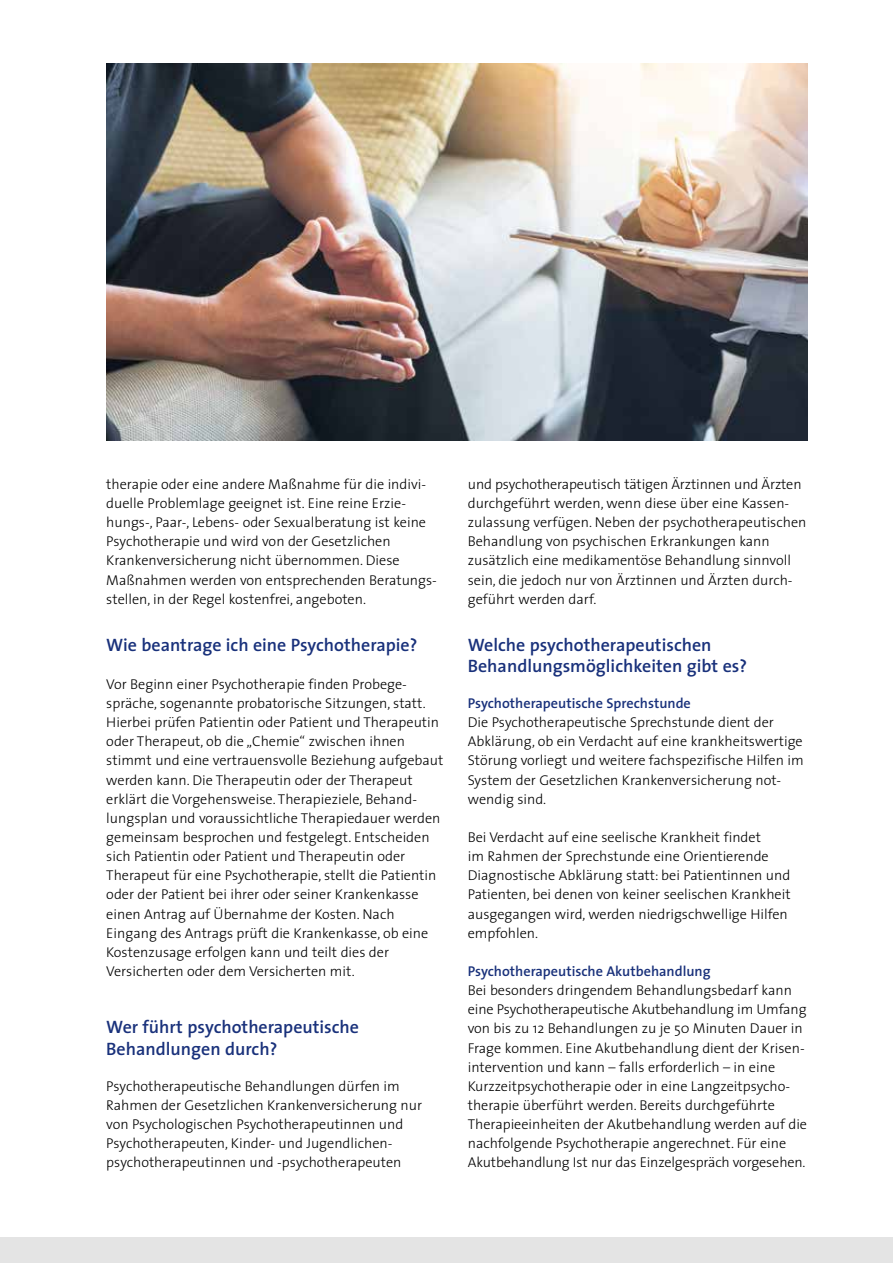
<style>
.page{position:relative;width:893px;height:1263px;background:#fff}
.page>*{position:absolute;margin:0;border:0;box-sizing:border-box;transform-origin:0 0}
.t1{font:600 18px/21.6px "The Sans";color:#19317b}
.t2{font:300 14.25px/19.2px "The Sans";color:#000}
.t3{font:600 14.25px "The Sans";color:#19317b}
</style>
<div class="page">
<div style="left:0;top:1237px;width:893px;height:26px;background:#e4e4e4"></div>
<img style="left:106px;top:64px;width:702px;height:376px">
<p class="t2" style="left:106px;top:474px;width:332px">therapie oder eine andere Maßnahme für die indivi&shy;duelle Problemlage geeignet ist. Eine reine Erzie&shy;hungs-, Paar-, Lebens- oder Sexualberatung ist keine Psychotherapie und wird von der Gesetzlichen Krankenversicherung nicht übernommen. Diese Maßnahmen werden von entsprechenden Beratungs&shy;stellen, in der Regel kostenfrei, angeboten.</p>
<p class="t1" style="left:106px;top:633px;width:313px">Wie beantrage ich eine Psychotherapie?</p>
<p class="t2" style="left:106px;top:674px;width:339px">Vor Beginn einer Psychotherapie finden Probege&shy;spräche, sogenannte probatorische Sitzungen, statt.<br>Hierbei prüfen Patientin oder Patient und Therapeutin oder Therapeut, ob die „Chemie“ zwischen ihnen stimmt und eine vertrauensvolle Beziehung aufgebaut werden kann. Die Therapeutin oder der Therapeut erklärt die Vorgehensweise. Therapieziele, Behand&shy;lungsplan und voraussichtliche Therapiedauer werden gemeinsam besprochen und festgelegt. Entscheiden sich Patientin oder Patient und Therapeutin oder Therapeut für eine Psychotherapie, stellt die Patientin oder der Patient bei ihrer oder seiner Krankenkasse einen Antrag auf Übernahme der Kosten. Nach Eingang des Antrags prüft die Krankenkasse, ob eine Kostenzusage erfolgen kann und teilt dies der Versicherten oder dem Versicherten mit.</p>
<p class="t1" style="left:106px;top:1016px;width:254px">Wer führt psychotherapeutische<br>Behandlungen durch?</p>
<p class="t2" style="left:106px;top:1076px;width:317px">Psychotherapeutische Behandlungen dürfen im Rahmen der Gesetzlichen Krankenversicherung nur von Psychologischen Psychotherapeutinnen und Psychotherapeuten, Kinder- und Jugendlichen&shy;psychotherapeutinnen und -psychotherapeuten</p>
<p class="t2" style="left:468px;top:474px;width:340px">und psychotherapeutisch tätigen Ärztinnen und Ärzten durchgeführt werden, wenn diese über eine Kassen&shy;zulassung verfügen. Neben der psychotherapeutischen Behandlung von psychischen Erkrankungen kann zusätzlich eine medikamentöse Behandlung sinnvoll sein, die jedoch nur von Ärztinnen und Ärzten durch&shy;geführt werden darf.</p>
<p class="t1" style="left:468px;top:633px;width:281px">Welche psychotherapeutischen<br>Behandlungsmöglichkeiten gibt es?</p>
<p class="t3" style="left:468px;top:691px;width:225px">Psychotherapeutische Sprechstunde</p>
<p class="t2" style="left:468px;top:712px;width:337px">Die Psychotherapeutische Sprechstunde dient der Abklärung, ob ein Verdacht auf eine krankheitswertige Störung vorliegt und weitere fachspezifische Hilfen im System der Gesetzlichen Krankenversicherung not&shy;wendig sind.</p>
<p class="t2" style="left:468px;top:827px;width:324px">Bei Verdacht auf eine seelische Krankheit findet<br>im Rahmen der Sprechstunde eine Orientierende Diagnostische Abklärung statt: bei Patientinnen und Patienten, bei denen von keiner seelischen Krankheit ausgegangen wird, werden niedrigschwellige Hilfen empfohlen.</p>
<p class="t3" style="left:468px;top:959px;width:244px">Psychotherapeutische Akutbehandlung</p>
<p class="t2" style="left:468px;top:980px;width:341px">Bei besonders dringendem Behandlungsbedarf kann eine Psychotherapeutische Akutbehandlung im Umfang von bis zu 12 Behandlungen zu je 50 Minuten Dauer in Frage kommen. Eine Akutbehandlung dient der Krisen&shy;intervention und kann – falls erforderlich – in eine Kurzzeitpsychotherapie oder in eine Langzeitpsycho&shy;therapie überführt werden. Bereits durchgeführte Therapieeinheiten der Akutbehandlung werden auf die nachfolgende Psychotherapie angerechnet. Für eine Akutbehandlung Ist nur das Einzelgespräch vorgesehen.</p>
</div>
